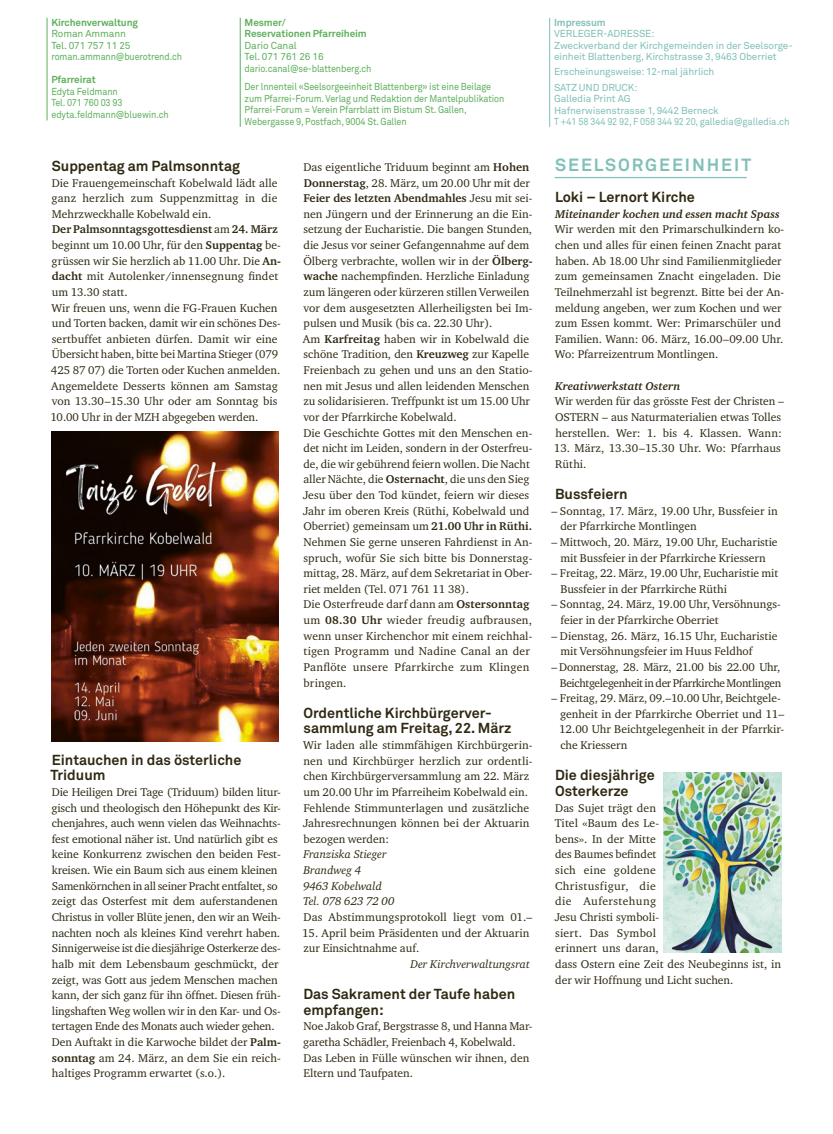
<style>
.page{position:relative;width:833px;height:1134px;background:#fff}
.page>*{position:absolute;margin:0;border:0;box-sizing:border-box;transform-origin:0 0}
.t1{font:700 17.5px "Akkurat Std";letter-spacing:.11em;color:#80c0b9}
.t2{font:700 14.38px/15.6px "Akkurat Std";color:#2f2912}
.t3{font:11.5px/15.6px "Charter ITC";color:#2f2912}
.t4{font:11.5px/15.6px "Charter ITC";letter-spacing:-.025em;color:#2f2912;text-align:right}
.t5{font:italic 11.5px/15.6px "Charter ITC";color:#2f2912}
.t6{font:italic 700 11.5px "Charter ITC";color:#2f2912}
.t7{font:10px/11.5px "Akkurat Std";letter-spacing:-.01em;color:#5daf5b;scale:.9 1}
.t8{font:10px/11.5px "Akkurat Std";letter-spacing:-.01em;color:#80c0b9}
.t9{font:10px/11.5px "Akkurat Std";letter-spacing:-.01em;color:#5daf5b}
.t10{font:700 10px/11.5px "Akkurat Std";letter-spacing:-.01em;color:#5daf5b}
.t11{font:700 10px "Akkurat Std";letter-spacing:-.01em;color:#80c0b9}
.s1{font-weight:700}
</style>
<div class="page">
<hr style="left:549px;top:18px;width:1px;height:109px;background:#80c0b9">
<hr style="left:240px;top:18px;width:1px;height:109px;background:#5daf5b">
<hr style="left:47px;top:18px;width:1px;height:102px;background:#5daf5b">
<hr style="left:555px;top:177px;width:192px;height:1px;background:#80c0b9">
<img style="left:663px;top:772px;width:118px;height:180px">
<img style="left:51px;top:432px;width:227px;height:309px">
<p class="t10" style="left:51px;top:16px;width:88px">Kirchenverwaltung</p>
<p class="t9" style="left:51px;top:28px;width:132px">Roman Ammann<br>Tel. 071 757 11 25 roman.ammann@buerotrend.ch</p>
<p class="t10" style="left:51px;top:74px;width:46px">Pfarreirat</p>
<p class="t7" style="left:51px;top:86px;width:132px">Edyta Feldmann<br>Tel. 071 760 03 93 edyta.feldmann@bluewin.ch</p>
<p class="t10" style="left:245px;top:16px;width:124px">Mesmer/<br>Reservationen Pfarreiheim</p>
<p class="t9" style="left:245px;top:40px;width:128px">Dario Canal<br>Tel. 071 761 26 16 dario.canal@se-blattenberg.ch</p>
<p class="t7" style="left:245px;top:81px;width:290px">Der lnnenteil «Seelsorgeeinheit Blattenberg» ist eine Beilage zum Pfarrei-Forum. Verlag und Redaktion der Mantelpublikation Pfarrei-Forum = Verein Pfarrblatt im Bistum St. Gallen, Webergasse 9, Postfach, 9004 St. Gallen</p>
<p class="t2" style="left:52px;top:158px;width:190px">Suppentag am Palmsonntag</p>
<p class="t3" style="left:51px;top:175px;width:232px">Die Frauengemeinschaft Kobelwald lädt alle ganz herzlich zum Suppenzmittag in die Mehrzweckhalle Kobelwald ein.<br><span class="s1">Der Palmsonntagsgottesdienst</span> am <span class="s1">24. März </span>beginnt um 10.00 Uhr, für den <span class="s1">Suppentag</span> be&shy;grüssen wir Sie herzlich ab 11.00 Uhr. Die <span class="s1">An&shy;dacht</span> mit Autolenker/innensegnung findet um 13.30 statt.<br>Wir freuen uns, wenn die FG-Frauen Kuchen und Torten backen, damit wir ein schönes Des&shy;sertbuffet anbieten dürfen. Damit wir eine Übersicht haben, bitte bei Martina Stieger (079<br>425 87 07) die Torten oder Kuchen anmelden.<br>Angemeldete Desserts können am Samstag von 13.30–15.30 Uhr oder am Sonntag bis 10.00 Uhr in der MZH abgegeben werden.</p>
<p class="t2" style="left:51px;top:752px;width:192px">Eintauchen in das österliche<br>Triduum</p>
<p class="t3" style="left:52px;top:784px;width:231px">Die Heiligen Drei Tage (Triduum) bilden litur&shy;gisch und theologisch den Höhepunkt des Kir&shy;chenjahres, auch wenn vielen das Weihnachts&shy;fest emotional näher ist. Und natürlich gibt es keine Konkurrenz zwischen den beiden Fest&shy;kreisen. Wie ein Baum sich aus einem kleinen Samenkörnchen in all seiner Pracht entfaltet, so zeigt das Osterfest mit dem auferstandenen Christus in voller Blüte jenen, den wir an Weih&shy;nachten noch als kleines Kind verehrt haben.<br>Sinnigerweise ist die diesjährige Osterkerze des&shy;halb mit dem Lebensbaum geschmückt, der zeigt, was Gott aus jedem Menschen machen kann, der sich ganz für ihn öffnet. Diesen früh&shy;lingshaften Weg wollen wir in den Kar- und Os&shy;tertagen Ende des Monats auch wieder gehen.<br>Den Auftakt in die Karwoche bildet der <span class="s1">Palm&shy;sonntag</span> am 24. März, an dem Sie ein reich&shy;haltiges Programm erwartet (s.o.).</p>
<p class="t3" style="left:303px;top:159px;width:231px">Das eigentliche Triduum beginnt am <span class="s1">Hohen Donnerstag</span>, 28. März, um 20.00 Uhr mit der <span class="s1">Feier des letzten Abendmahles</span> Jesu mit sei&shy;nen Jüngern und der Erinnerung an die Ein&shy;setzung der Eucharistie. Die bangen Stunden, die Jesus vor seiner Gefangennahme auf dem Ölberg verbrachte, wollen wir in der <span class="s1">Ölberg&shy;wache</span> nachempfinden. Herzliche Einladung zum längeren oder kürzeren stillen Verweilen vor dem ausgesetzten Allerheiligsten bei Im&shy;pulsen und Musik (bis ca. 22.30 Uhr).<br>Am <span class="s1">Karfreitag</span> haben wir in Kobelwald die schöne Tradition, den <span class="s1">Kreuzweg</span> zur Kapelle Freienbach zu gehen und uns an den Statio&shy;nen mit Jesus und allen leidenden Menschen zu solidarisieren. Treffpunkt ist um 15.00 Uhr vor der Pfarrkirche Kobelwald.<br>Die Geschichte Gottes mit den Menschen en&shy;det nicht im Leiden, sondern in der Osterfreu&shy;de, die wir gebührend feiern wollen. Die Nacht aller Nächte, die <span class="s1">Osternacht</span>, die uns den Sieg Jesu über den Tod kündet, feiern wir dieses Jahr im oberen Kreis (Rüthi, Kobelwald und Oberriet) gemeinsam um <span class="s1">21.00 Uhr in Rüthi.<br></span>Nehmen Sie gerne unseren Fahrdienst in An&shy;spruch, wofür Sie sich bitte bis Donnerstag&shy;mittag, 28. März, auf dem Sekretariat in Ober&shy;riet melden (Tel. 071 761 11 38).<br>Die Osterfreude darf dann am <span class="s1">Ostersonntag </span>um <span class="s1">08.30 Uhr</span> wieder freudig aufbrausen, wenn unser Kirchenchor mit einem reichhal&shy;tigen Programm und Nadine Canal an der Panflöte unsere Pfarrkirche zum Klingen bringen.</p>
<p class="t2" style="left:303px;top:705px;width:209px">Ordentliche Kirchbürgerver&shy;sammlung am Freitag, 22. März</p>
<p class="t3" style="left:303px;top:737px;width:231px">Wir laden alle stimmfähigen Kirchbürgerin&shy;nen und Kirchbürger herzlich zur ordentli&shy;chen Kirchbürgerversammlung am 22. März um 20.00 Uhr im Pfarreiheim Kobelwald ein.<br>Fehlende Stimmunterlagen und zusätzliche Jahresrechnungen können bei der Aktuarin bezogen werden:</p>
<p class="t5" style="left:303px;top:847px;width:93px">Franziska Stieger<br>Brandweg 4<br>9463 Kobelwald<br>Tel. 078 623 72 00</p>
<p class="t3" style="left:303px;top:909px;width:230px">Das Abstimmungsprotokoll liegt vom 01.–</p>
<p class="t3" style="left:302px;top:925px;width:228px">15. April beim Präsidenten und der Aktuarin zur Einsichtnahme auf.</p>
<p class="t5" style="left:410px;top:956px;width:121px">Der Kirchverwaltungsrat</p>
<p class="t2" style="left:303px;top:986px;width:213px">Das Sakrament der Taufe haben empfangen:</p>
<p class="t3" style="left:303px;top:1019px;width:231px">Noe Jakob Graf, Bergstrasse 8, und Hanna Mar&shy;garetha Schädler, Freienbach 4, Kobelwald.<br>Das Leben in Fülle wünschen wir ihnen, den Eltern und Taufpaten.</p>
<p class="t11" style="left:554px;top:16px;width:53px">Impressum</p>
<p class="t8" style="left:554px;top:28px;width:240px">VERLEGER-ADRESSE:<br>Zweckverband der Kirchgemeinden in der Seelsorge&shy;einheit Blattenberg, Kirchstrasse 3, 9463 Oberriet</p>
<p class="t8" style="left:554px;top:64px;width:162px;line-height:15.2px">Erscheinungsweise: 12-mal jährlich<br>SATZ UND DRUCK:</p>
<p class="t8" style="left:554px;top:93px;width:237px">Galledia Print AG<br>Hafnerwisenstrasse 1, 9442 Berneck<br>T +41 58 344 92 92, F 058 344 92 20, galledia@galledia.ch</p>
<h1 class="t1" style="left:555px;top:154px;width:197px">SEELSORGEEINHEIT</h1>
<p class="t2" style="left:555px;top:189px;width:141px">Loki – Lernort Kirche</p>
<p class="t6" style="left:555px;top:207px;width:226px">Miteinander kochen und essen macht Spass</p>
<p class="t3" style="left:555px;top:222px;width:231px">Wir werden mit den Primarschulkindern ko&shy;chen und alles für einen feinen Znacht parat haben. Ab 18.00 Uhr sind Familienmitglieder zum gemeinsamen Znacht eingeladen. Die Teilnehmerzahl ist begrenzt. Bitte bei der An&shy;meldung angeben, wer zum Kochen und wer zum Essen kommt. Wer: Primarschüler und Familien. Wann: 06. März, 16.00–09.00 Uhr.<br>Wo: Pfarreizentrum Montlingen.</p>
<p class="t6" style="left:555px;top:379px;width:127px">Kreativwerkstatt Ostern</p>
<p class="t3" style="left:555px;top:394px;width:231px">Wir werden für das grösste Fest der Christen –<br>OSTERN – aus Naturmaterialien etwas Tolles herstellen. Wer: 1. bis 4. Klassen. Wann:</p>
<p class="t3" style="left:554px;top:440px;width:228px">13. März, 13.30–15.30 Uhr. Wo: Pfarrhaus<br>Rüthi.</p>
<p class="t2" style="left:555px;top:486px;width:74px">Bussfeiern</p>
<p class="t3" style="left:560px;top:503px;width:219px;text-indent:-9px">– Sonntag, 17. März, 19.00 Uhr, Bussfeier in der Pfarrkirche Montlingen</p>
<p class="t3" style="left:551px;top:534px;width:228px;text-align:center">– Mittwoch, 20. März, 19.00 Uhr, Eucharistie mit Bussfeier in der Pfarrkirche Kriessern</p>
<p class="t3" style="left:560px;top:565px;width:219px;text-indent:-9px">– Freitag, 22. März, 19.00 Uhr, Eucharistie mit<br>Bussfeier in der Pfarrkirche Rüthi</p>
<p class="t3" style="left:560px;top:597px;width:222px;text-indent:-9px">– Sonntag, 24. März, 19.00 Uhr, Versöhnungs&shy;feier in der Pfarrkirche Oberriet</p>
<p class="t3" style="left:560px;top:628px;width:219px;text-indent:-9px">– Dienstag, 26. März, 16.15 Uhr, Eucharistie mit Versöhnungsfeier im Huus Feldhof</p>
<p class="t4" style="left:551px;top:659px;width:231px">– Donnerstag, 28. März, 21.00 bis 22.00 Uhr,<br>Beichtgelegenheit in der Pfarrkirche Montlingen</p>
<p class="t3" style="left:559px;top:690px;width:226px;text-indent:-8px">– Freitag, 29. März, 09.–10.00 Uhr, Beichtgele&shy;genheit in der Pfarrkirche Oberriet und 11– 12.00 Uhr Beichtgelegenheit in der Pfarrkir&shy;che Kriessern</p>
<p class="t2" style="left:555px;top:768px;width:101px">Die diesjährige<br>Osterkerze</p>
<p class="t3" style="left:554px;top:800px;width:228px">Das Sujet trägt den<br>Titel «Baum des Le-<br>bens». In der Mitte<br>des Baumes befindet<br>sich eine goldene<br>Christusfigur, die<br>die Auferstehung<br>Jesu Christi symboli-<br>siert. Das Symbol<br>erinnert uns daran,<br>dass Ostern eine Zeit des Neubeginns ist, in der wir Hoffnung und Licht suchen.</p>
</div>
